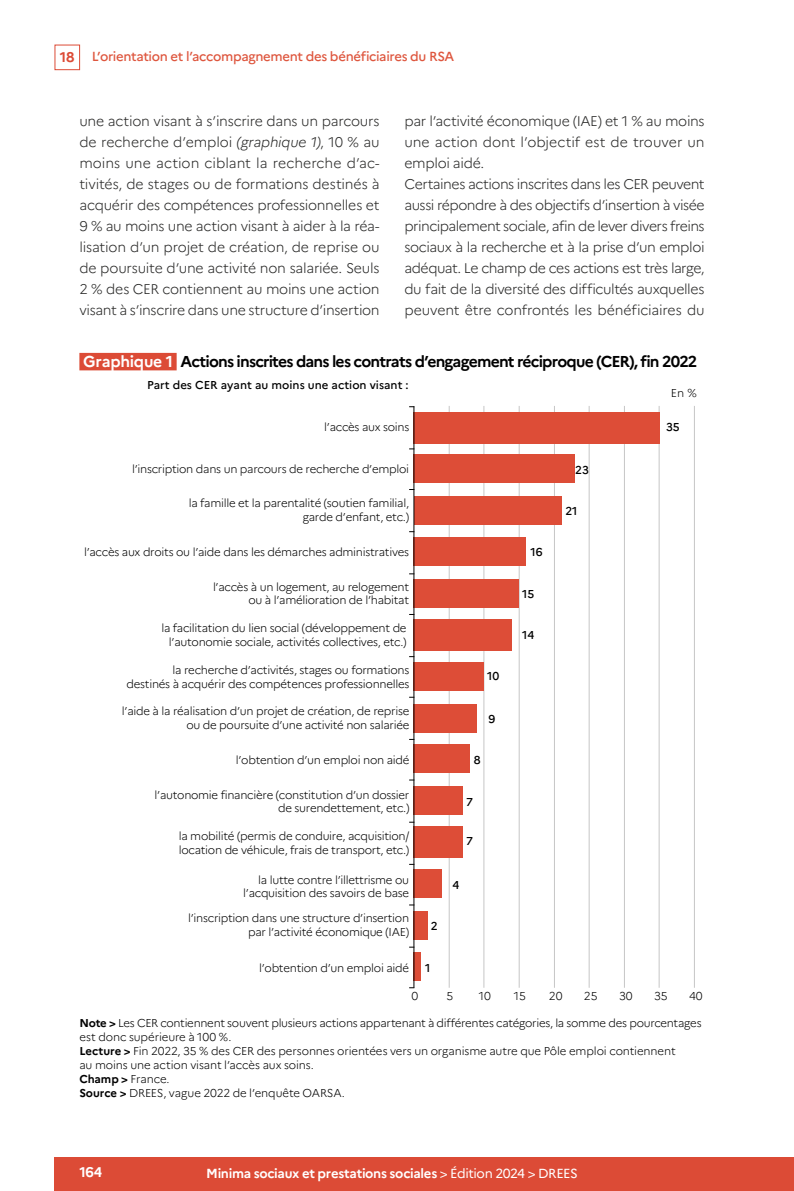
<style>
.page{position:relative;width:794px;height:1191px;background:#fff}
.page>*{position:absolute;margin:0;border:0;box-sizing:border-box;transform-origin:0 0}
.ILL_titre{font:700 15.75px "Marianne";letter-spacing:-.05em;color:#000}
.Texte{font:300 14px/21px "Marianne";letter-spacing:-.02em;color:#272726;text-align:justify}
.t1{font:700 14px "Marianne";color:#fff}
.t2{font:500 13.12px "Marianne";letter-spacing:-.025em;color:#de563e}
.t3{font:700 13.12px "Marianne";letter-spacing:-.025em;color:#fff}
.ILL_notes_champ_lecture_sources{font:300 11.38px/13.8px "Marianne";letter-spacing:-.025em;color:#000;text-align:right}
.t4{font:500 11.38px "Marianne";color:#000}
.s1{font-weight:700;font-size:14px;color:#dc4b36}
.s2{font-style:italic}
.s3{color:#fff}
.s4{font-weight:700}
.s5{font-weight:400}
</style>
<div class="page">
<div style="left:55px;top:45px;width:25px;height:25px;border:1px solid #dc4b36"></div>
<div style="left:55px;top:1157px;width:739px;height:34px;background:#dc4b36"></div>
<div style="left:79px;top:353px;width:98px;height:17px;background:#dc4b36"></div>
<hr style="left:449px;top:406px;width:1px;height:581px;background:#c6c6c6">
<hr style="left:483px;top:406px;width:1px;height:581px;background:#c6c6c6">
<hr style="left:519px;top:406px;width:1px;height:581px;background:#c6c6c6">
<hr style="left:554px;top:406px;width:1px;height:581px;background:#c6c6c6">
<hr style="left:589px;top:406px;width:1px;height:581px;background:#c6c6c6">
<hr style="left:624px;top:406px;width:1px;height:581px;background:#c6c6c6">
<hr style="left:658px;top:406px;width:1px;height:581px;background:#c6c6c6">
<hr style="left:694px;top:406px;width:1px;height:581px;background:#c6c6c6">
<svg style="left:414px;top:952px;width:7px;height:28px"></svg>
<div style="left:413px;top:911px;width:15px;height:29px;background:#dd4d37"></div>
<div style="left:413px;top:869px;width:29px;height:29px;background:#dd4d37"></div>
<div style="left:413px;top:826px;width:50px;height:32px;background:#dd4d37"></div>
<div style="left:413px;top:786px;width:50px;height:29px;background:#dd4d37"></div>
<div style="left:413px;top:744px;width:57px;height:29px;background:#dd4d37"></div>
<div style="left:413px;top:704px;width:64px;height:28px;background:#dd4d37"></div>
<div style="left:413px;top:662px;width:71px;height:28px;background:#dd4d37"></div>
<div style="left:413px;top:619px;width:99px;height:31px;background:#dd4d37"></div>
<div style="left:413px;top:579px;width:106px;height:29px;background:#dd4d37"></div>
<div style="left:413px;top:537px;width:113px;height:29px;background:#dd4d37"></div>
<div style="left:413px;top:496px;width:148px;height:29px;background:#dd4d37"></div>
<div style="left:413px;top:454px;width:162px;height:29px;background:#dd4d37"></div>
<div style="left:413px;top:412px;width:246px;height:31px;background:#dd4d37"></div>
<hr style="left:413px;top:406px;width:1px;height:581px;background:#000">
<p class="t2" style="left:60px;top:49px;width:396px"><span class="s1">18</span> L’orientation et l’accompagnement des bénéficiaires du RSA</p>
<p class="Texte" style="left:79px;top:111px;width:302px">une action visant à s’inscrire dans un parcours de recherche d’emploi <span class="s2">(graphique 1)</span>, 10 % au moins une action ciblant la recherche d’ac&shy;tivités, de stages ou de formations destinés à acquérir des compétences professionnelles et 9 % au moins une action visant à aider à la réa&shy;lisation d’un projet de création, de reprise ou de poursuite d’une activité non salariée. Seuls 2 % des CER contiennent au moins une action visant à s’inscrire dans une structure d’insertion</p>
<p class="Texte" style="left:404px;top:111px;width:302px">par l’activité économique (IAE) et 1 % au moins une action dont l’objectif est de trouver un emploi aidé.</p>
<p class="Texte" style="left:404px;top:174px;width:302px">Certaines actions inscrites dans les CER peuvent aussi répondre à des objectifs d’insertion à visée principalement sociale, afin de lever divers freins sociaux à la recherche et à la prise d’un emploi adéquat. Le champ de ces actions est très large, du fait de la diversité des difficultés auxquelles peuvent être confrontés les bénéficiaires du</p>
<p class="ILL_titre" style="left:83px;top:352px;width:615px"><span class="s3">Graphique 1</span> Actions inscrites dans les contrats d’engagement réciproque (CER), fin 2022</p>
<p class="t4" style="left:147px;top:377px;width:263px">Part des CER ayant au moins une action visant :</p>
<p class="ILL_notes_champ_lecture_sources" style="left:324px;top:420px;width:87px">l’accès aux soins</p>
<p class="ILL_notes_champ_lecture_sources" style="left:132px;top:462px;width:278px">l’inscription dans un parcours de recherche d’emploi</p>
<p class="ILL_notes_champ_lecture_sources" style="left:189px;top:496px;width:222px">la famille et la parentalité (soutien familial, garde d’enfant, etc.)</p>
<p class="ILL_notes_champ_lecture_sources" style="left:84px;top:545px;width:327px">l’accès aux droits ou l’aide dans les démarches administratives</p>
<p class="ILL_notes_champ_lecture_sources" style="left:213px;top:579px;width:198px">l’accès à un logement, au relogement ou à l’amélioration de l’habitat</p>
<p class="ILL_notes_champ_lecture_sources" style="left:161px;top:621px;width:247px">la facilitation du lien social (développement de l’autonomie sociale, activités collectives, etc.)</p>
<p class="ILL_notes_champ_lecture_sources" style="left:127px;top:663px;width:284px">la recherche d’activités, stages ou formations destinés à acquérir des compétences professionnelles</p>
<p class="ILL_notes_champ_lecture_sources" style="left:122px;top:704px;width:289px">l’aide à la réalisation d’un projet de création, de reprise ou de poursuite d’une activité non salariée</p>
<p class="ILL_notes_champ_lecture_sources" style="left:236px;top:753px;width:175px">l’obtention d’un emploi non aidé</p>
<p class="ILL_notes_champ_lecture_sources" style="left:155px;top:787px;width:256px">l’autonomie financière (constitution d’un dossier de surendettement, etc.)</p>
<p class="ILL_notes_champ_lecture_sources" style="left:179px;top:829px;width:232px;text-align:left">la mobilité (permis de conduire, acquisition/ location de véhicule, frais de transport, etc.)</p>
<p class="ILL_notes_champ_lecture_sources" style="left:243px;top:872px;width:167px">la lutte contre l’illettrisme ou l’acquisition des savoirs de base</p>
<p class="ILL_notes_champ_lecture_sources" style="left:188px;top:911px;width:222px">l’inscription dans une structure d’insertion par l’activité économique (IAE)</p>
<p class="ILL_notes_champ_lecture_sources" style="left:259px;top:960px;width:151px">l’obtention d’un emploi aidé</p>
<p class="t4" style="left:431px;top:919px;width:8px">2</p>
<p class="t4" style="left:425px;top:960px;width:7px">1</p>
<p class="t4" style="left:487px;top:669px;width:14px">10</p>
<p class="t4" style="left:488px;top:712px;width:8px">9</p>
<p class="t4" style="left:474px;top:753px;width:8px">8</p>
<p class="t4" style="left:466px;top:794px;width:8px">7</p>
<p class="t4" style="left:466px;top:834px;width:8px">7</p>
<p class="t4" style="left:452px;top:878px;width:8px">4</p>
<p class="t4" style="left:530px;top:545px;width:14px">16</p>
<p class="t4" style="left:522px;top:587px;width:14px">15</p>
<p class="t4" style="left:522px;top:627px;width:14px">14</p>
<p class="t4" style="left:575px;top:463px;width:15px">23</p>
<p class="t4" style="left:565px;top:504px;width:14px">21</p>
<p class="ILL_notes_champ_lecture_sources" style="left:671px;top:386px;width:27px">En %</p>
<p class="t4" style="left:666px;top:420px;width:15px">35</p>
<p class="ILL_notes_champ_lecture_sources" style="left:411px;top:989px;width:8px">0</p>
<p class="ILL_notes_champ_lecture_sources" style="left:446px;top:989px;width:8px">5</p>
<p class="ILL_notes_champ_lecture_sources" style="left:479px;top:989px;width:14px">10</p>
<p class="ILL_notes_champ_lecture_sources" style="left:514px;top:989px;width:14px">15</p>
<p class="ILL_notes_champ_lecture_sources" style="left:549px;top:989px;width:15px">20</p>
<p class="ILL_notes_champ_lecture_sources" style="left:584px;top:989px;width:15px">25</p>
<p class="ILL_notes_champ_lecture_sources" style="left:619px;top:989px;width:15px">30</p>
<p class="ILL_notes_champ_lecture_sources" style="left:654px;top:989px;width:15px">35</p>
<p class="ILL_notes_champ_lecture_sources" style="left:689px;top:989px;width:15px">40</p>
<p class="ILL_notes_champ_lecture_sources" style="left:79px;top:1015px;width:624px;text-align:left"><span class="s4">Note &gt;</span> Les CER contiennent souvent plusieurs actions appartenant à différentes catégories, la somme des pourcentages est donc supérieure à 100 %.</p>
<p class="ILL_notes_champ_lecture_sources" style="left:79px;top:1043px;width:598px;text-align:left"><span class="s4">Lecture &gt;</span> Fin 2022, 35 % des CER des personnes orientées vers un organisme autre que Pôle emploi contiennent au moins une action visant l’accès aux soins.</p>
<p class="ILL_notes_champ_lecture_sources" style="left:79px;top:1071px;width:92px"><span class="s4">Champ &gt;</span> France.</p>
<p class="ILL_notes_champ_lecture_sources" style="left:79px;top:1085px;width:267px"><span class="s4">Source &gt;</span> DREES, vague 2022 de l’enquête OARSA.</p>
<p class="t1" style="left:79px;top:1163px;width:24px">164</p>
<p class="t3" style="left:206px;top:1165px;width:373px">Minima sociaux et prestations sociales <span class="s5">&gt; Édition 2024 &gt; DREES</span></p>
</div>
